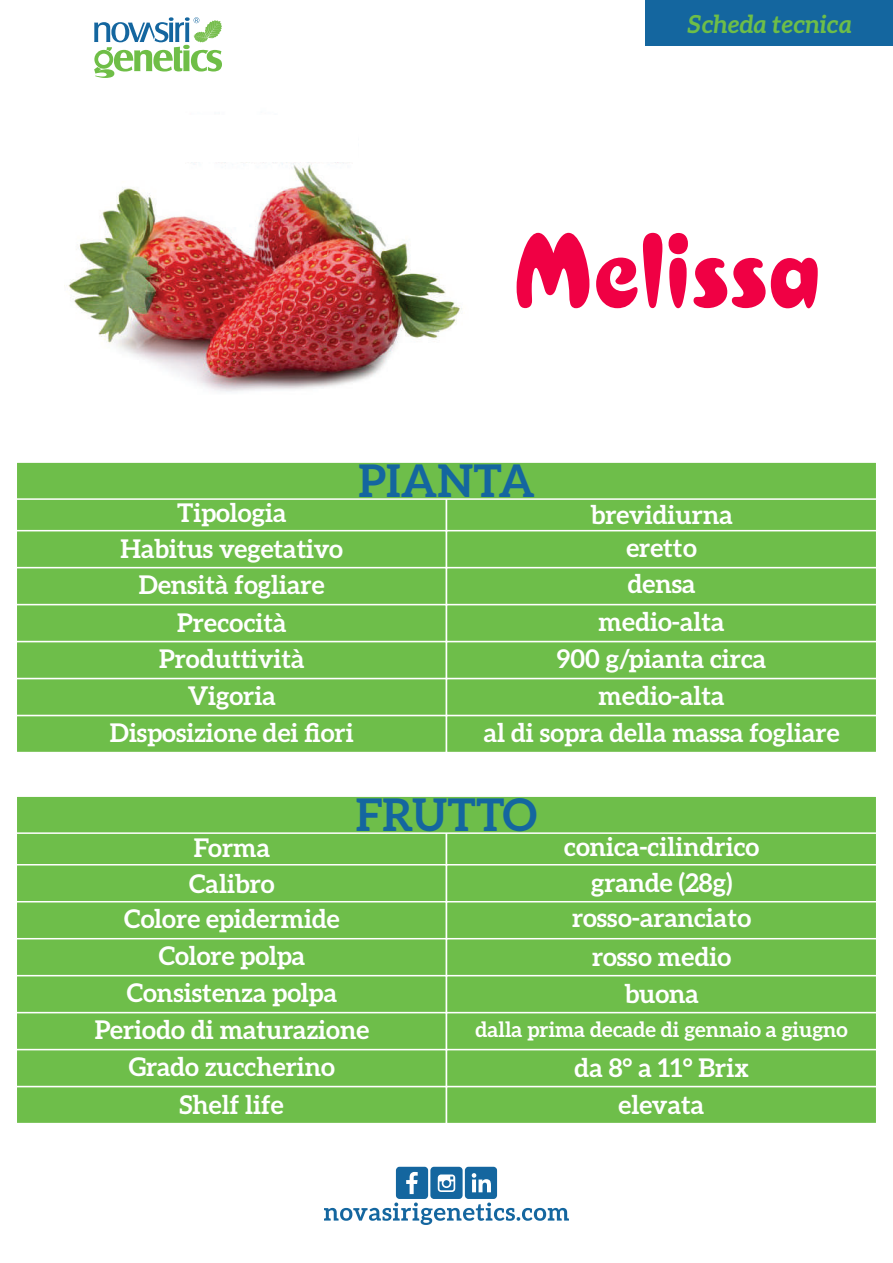
<style>
.page{position:relative;width:893px;height:1263px;background:#fff}
.page>*{position:absolute;margin:0;border:0;box-sizing:border-box;transform-origin:0 0}
.t1{font:700 45px "Aleo";color:#14669f}
.t2{font:700 25.8px/36.8px "Aleo";color:#fff;text-align:center}
.t3{font:italic 700 24.75px "Aleo";color:#6ebe48}
.t4{font:700 21px "Aleo";color:#fff}
</style>
<div class="page">
<div style="left:646px;top:0;width:247px;height:46px;background:#14669f"></div>
<div style="left:16px;top:493px;width:431px;height:38px;background:#6ebe4a"></div>
<div style="left:446px;top:493px;width:431px;height:38px;background:#6ebe4a"></div>
<div style="left:16px;top:530px;width:431px;height:38px;background:#6ebe4a;border:2px solid #fff"></div>
<div style="left:446px;top:530px;width:431px;height:38px;background:#6ebe4a;border:2px solid #fff"></div>
<div style="left:16px;top:567px;width:431px;height:38px;background:#6ebe4a;border:2px solid #fff"></div>
<div style="left:446px;top:567px;width:431px;height:38px;background:#6ebe4a;border:2px solid #fff"></div>
<div style="left:16px;top:604px;width:431px;height:38px;background:#6ebe4a;border:2px solid #fff"></div>
<div style="left:446px;top:604px;width:431px;height:38px;background:#6ebe4a;border:2px solid #fff"></div>
<div style="left:16px;top:641px;width:431px;height:38px;background:#6ebe4a;border:2px solid #fff"></div>
<div style="left:446px;top:641px;width:431px;height:38px;background:#6ebe4a;border:2px solid #fff"></div>
<div style="left:16px;top:678px;width:431px;height:38px;background:#6ebe4a;border:2px solid #fff"></div>
<div style="left:446px;top:678px;width:431px;height:38px;background:#6ebe4a;border:2px solid #fff"></div>
<div style="left:16px;top:715px;width:431px;height:38px;background:#6ebe4a;border:2px solid #fff"></div>
<div style="left:446px;top:715px;width:431px;height:38px;background:#6ebe4a;border:2px solid #fff"></div>
<div style="left:16px;top:461px;width:861px;height:39px;background:#6ebe4a;border:2px solid #fff"></div>
<div style="left:16px;top:827px;width:431px;height:38px;background:#6ebe4a"></div>
<div style="left:446px;top:827px;width:431px;height:38px;background:#6ebe4a"></div>
<div style="left:16px;top:864px;width:431px;height:38px;background:#6ebe4a;border:2px solid #fff"></div>
<div style="left:446px;top:864px;width:431px;height:38px;background:#6ebe4a;border:2px solid #fff"></div>
<div style="left:16px;top:901px;width:431px;height:38px;background:#6ebe4a;border:2px solid #fff"></div>
<div style="left:446px;top:901px;width:431px;height:38px;background:#6ebe4a;border:2px solid #fff"></div>
<div style="left:16px;top:938px;width:431px;height:38px;background:#6ebe4a;border:2px solid #fff"></div>
<div style="left:446px;top:938px;width:431px;height:38px;background:#6ebe4a;border:2px solid #fff"></div>
<div style="left:16px;top:975px;width:431px;height:38px;background:#6ebe4a;border:2px solid #fff"></div>
<div style="left:446px;top:975px;width:431px;height:38px;background:#6ebe4a;border:2px solid #fff"></div>
<div style="left:16px;top:1012px;width:431px;height:38px;background:#6ebe4a;border:2px solid #fff"></div>
<div style="left:446px;top:1012px;width:431px;height:38px;background:#6ebe4a;border:2px solid #fff"></div>
<div style="left:16px;top:1049px;width:431px;height:38px;background:#6ebe4a;border:2px solid #fff"></div>
<div style="left:446px;top:1049px;width:431px;height:38px;background:#6ebe4a;border:2px solid #fff"></div>
<div style="left:16px;top:795px;width:861px;height:39px;background:#6ebe4a;border:2px solid #fff"></div>
<div style="left:16px;top:1086px;width:431px;height:38px;background:#6ebe4a;border:2px solid #fff"></div>
<div style="left:446px;top:1086px;width:431px;height:38px;background:#6ebe4a;border:2px solid #fff"></div>
<svg style="left:324px;top:1167px;width:245px;height:58px"></svg>
<svg style="left:517px;top:233px;width:72px;height:75px"></svg>
<svg style="left:596px;top:233px;width:66px;height:75px"></svg>
<svg style="left:669px;top:233px;width:149px;height:75px"></svg>
<img style="left:64px;top:17px;width:398px;height:375px">
<div style="left:174px;top:116px;width:184px;height:46px;background:#fff"></div>
<p class="t3" style="left:687px;top:9px;width:166px">Scheda tecnica</p>
<h1 class="t1" style="left:358px;top:453px;width:178px">PIANTA</h1>
<p class="t2" style="left:110px;top:496px;width:245px">Tipologia<br>Habitus vegetativo<br>Densità fogliare<br>Precocità<br>Produttività<br>Vigoria<br>Disposizione dei fiori</p>
<p class="t2" style="left:590px;top:500px;width:144px;line-height:32.7px">brevidiurna eretto</p>
<p class="t2" style="left:484px;top:567px;width:357px">densa<br>medio-alta<br>900 g/pianta circa<br>medio-alta<br>al di sopra della massa fogliare</p>
<h1 class="t1" style="left:356px;top:787px;width:183px">FRUTTO</h1>
<p class="t2" style="left:124px;top:831px;width:217px;line-height:35.4px">Forma<br>Calibro<br>Colore epidermide</p>
<p class="t2" style="left:95px;top:939px;width:276px">Colore polpa<br>Consistenza polpa<br>Periodo di maturazione<br>Grado zuccherino</p>
<p class="t2" style="left:564px;top:831px;width:197px;line-height:35.4px">conica-cilindrico grande (28g) rosso-aranciato</p>
<p class="t2" style="left:592px;top:939px;width:141px">rosso medio buona</p>
<p class="t4" style="left:476px;top:1016px;width:374px">dalla prima decade di gennaio a giugno</p>
<p class="t2" style="left:575px;top:1050px;width:176px">da 8° a 11° Brix</p>
<p class="t2" style="left:180px;top:1088px;width:105px">Shelf life</p>
<p class="t2" style="left:619px;top:1088px;width:87px">elevata</p>
</div>
